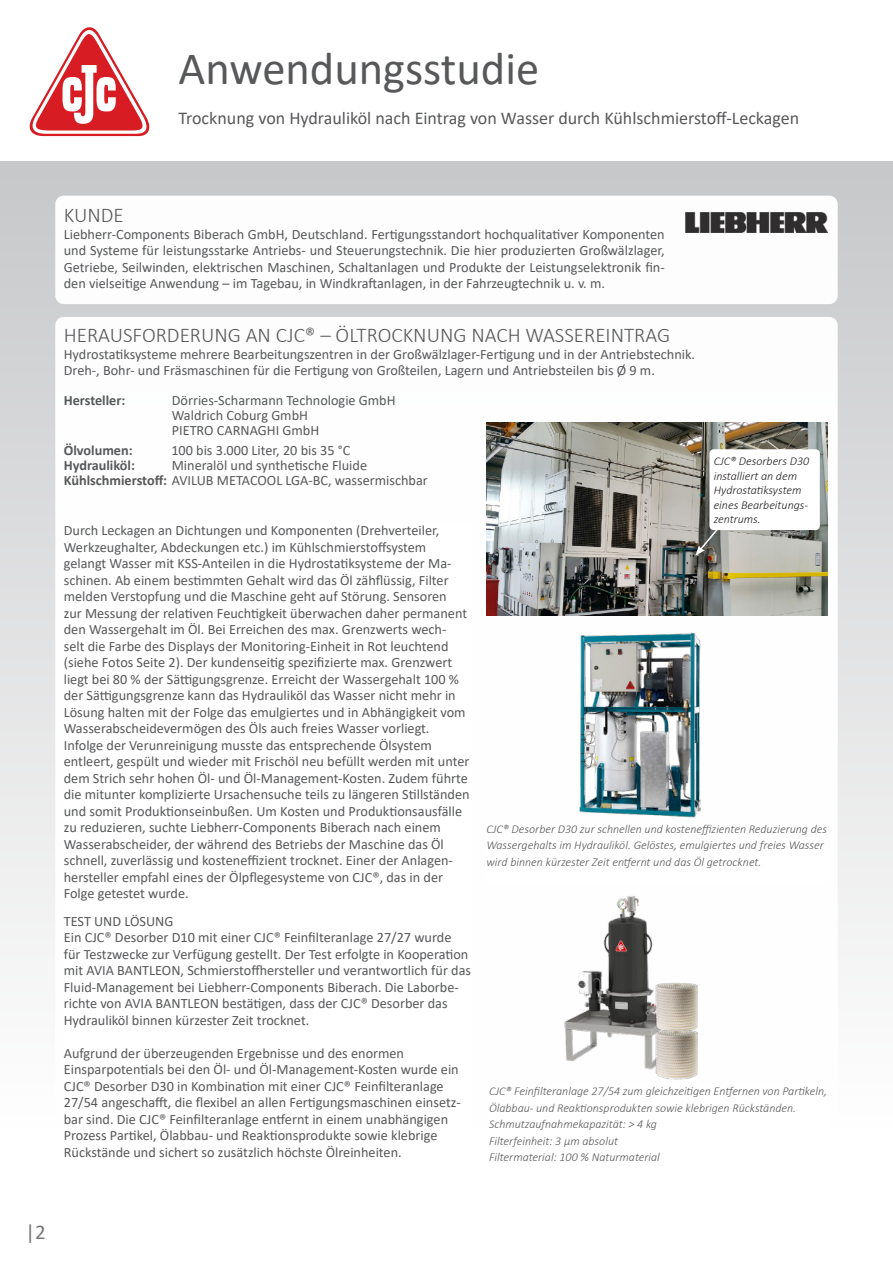
<style>
.page{position:relative;width:893px;height:1263px;background:#fff}
.page>*{position:absolute;margin:0;border:0;box-sizing:border-box;transform-origin:0 0}
.t1{font:46.5px "Calibri";color:#57585a}
.t2{font:300 21px "Calibri";color:#57585a}
.t3{font:21px "Calibri";color:#76787b}
.t4{font:18px "Calibri";color:#57585a}
.t5{font:14.25px/16.5px "Calibri";color:#57585a}
.t6{font:700 14.25px "Calibri";color:#57585a}
.t7{font:italic 300 12px/16.5px "Calibri";color:#57585a}
.t8{font:italic 300 12px/14.4px "Calibri";color:#231f20}
.s1{font-weight:700}
</style>
<div class="page">
<div style="left:0;top:162px;width:893px;height:965px;background:linear-gradient(to bottom,#c7c8ca,#fefefe)"></div>
<div style="left:55px;top:196px;width:783px;height:108px;background:#fff;border-radius:9px"></div>
<svg style="left:29px;top:27px;width:121px;height:109px"></svg>
<div style="left:55px;top:317px;width:783px;height:892px;background:#fff;border-radius:9px"></div>
<img style="left:685px;top:213px;width:142px;height:19px">
<img style="left:486px;top:422px;width:341px;height:193px">
<div style="left:709px;top:449px;width:111px;height:81px;background:#fff;border-radius:4px"></div>
<svg style="left:695px;top:525px;width:26px;height:31px"></svg>
<img style="left:579px;top:632px;width:122px;height:186px">
<img style="left:564px;top:896px;width:89px;height:174px">
<img style="left:653px;top:982px;width:45px;height:43px">
<img style="left:653px;top:1025px;width:45px;height:55px">
<h1 class="t1" style="left:179px;top:36px;width:362px">Anwendungsstudie</h1>
<p class="t4" style="left:179px;top:106px;width:622px">Trocknung von Hydrauliköl nach Eintrag von Wasser durch Kühlschmierstoff-Leckagen</p>
<h2 class="t2" style="left:64px;top:203px;width:62px">KUNDE</h2>
<p class="t5" style="left:64px;top:225px;width:602px;text-align:justify">Liebherr-Components Biberach GmbH, Deutschland. Fertigungsstandort hochqualitativer Komponenten und Systeme für leistungsstarke Antriebs- und Steuerungstechnik. Die hier produzierten Großwälzlager, Getriebe, Seilwinden, elektrischen Maschinen, Schaltanlagen und Produkte der Leistungselektronik fin&shy;den vielseitige Anwendung – im Tagebau, in Windkraftanlagen, in der Fahrzeugtechnik u. v. m.</p>
<h2 class="t2" style="left:64px;top:323px;width:608px">HERAUSFORDERUNG AN CJC® – ÖLTROCKNUNG NACH WASSEREINTRAG</h2>
<p class="t5" style="left:64px;top:345px;width:633px">Hydrostatiksysteme mehrere Bearbeitungszentren in der Großwälzlager-Fertigung und in der Antriebstechnik.<br>Dreh-, Bohr- und Fräsmaschinen für die Fertigung von Großteilen, Lagern und Antriebsteilen bis Ø 9 m.</p>
<p class="t6" style="left:64px;top:394px;width:63px">Hersteller:</p>
<p class="t5" style="left:172px;top:392px;width:225px;line-height:15px">Dörries-Scharmann Technologie GmbH<br>Waldrich Coburg GmbH<br>PIETRO CARNAGHI GmbH</p>
<p class="t6" style="left:64px;top:443px;width:70px">Ölvolumen:</p>
<p class="t5" style="left:171px;top:441px;width:180px">100 bis 3.000 Liter, 20 bis 35 °C</p>
<p class="t6" style="left:64px;top:458px;width:73px">Hydrauliköl:</p>
<p class="t5" style="left:64px;top:457px;width:366px;line-height:15px;text-indent:108px">Mineralöl und synthetische Fluide<br><span class="s1">Kühlschmierstoff:</span> AVILUB METACOOL LGA-BC, wassermischbar</p>
<p class="t8" style="left:714px;top:455px;width:97px">CJC® Desorbers D30 installiert an dem<br>Hydrostatiksystem eines Bearbeitungs&shy;zentrums.</p>
<p class="t5" style="left:64px;top:522px;width:407px">Durch Leckagen an Dichtungen und Komponenten (Drehverteiler, Werkzeughalter, Abdeckungen etc.) im Kühlschmierstoffsystem gelangt Wasser mit KSS-Anteilen in die Hydrostatiksysteme der Ma&shy;schinen. Ab einem bestimmten Gehalt wird das Öl zähflüssig, Filter melden Verstopfung und die Maschine geht auf Störung. Sensoren<br>zur Messung der relativen Feuchtigkeit überwachen daher permanent den Wassergehalt im Öl. Bei Erreichen des max. Grenzwerts wech&shy;selt die Farbe des Displays der Monitoring-Einheit in Rot leuchtend (siehe Fotos Seite 2). Der kundenseitig spezifizierte max. Grenzwert liegt bei 80 % der Sättigungsgrenze. Erreicht der Wassergehalt 100 % der Sättigungsgrenze kann das Hydrauliköl das Wasser nicht mehr in Lösung halten mit der Folge das emulgiertes und in Abhängigkeit vom Wasserabscheidevermögen des Öls auch freies Wasser vorliegt.<br>Infolge der Verunreinigung musste das entsprechende Ölsystem entleert, gespült und wieder mit Frischöl neu befüllt werden mit unter dem Strich sehr hohen Öl- und Öl-Management-Kosten. Zudem führte die mitunter komplizierte Ursachensuche teils zu längeren Stillständen und somit Produktionseinbußen. Um Kosten und Produktionsausfälle zu reduzieren, suchte Liebherr-Components Biberach nach einem Wasserabscheider, der während des Betriebs der Maschine das Öl schnell, zuverlässig und kosteneffizient trocknet. Einer der Anlagen&shy;hersteller empfahl eines der Ölpflegesysteme von CJC®, das in der Folge getestet wurde.</p>
<p class="t5" style="left:64px;top:912px;width:409px">TEST UND LÖSUNG<br>Ein CJC® Desorber D10 mit einer CJC® Feinfilteranlage 27/27 wurde für Testzwecke zur Verfügung gestellt. Der Test erfolgte in Kooperation mit AVIA BANTLEON, Schmierstoffhersteller und verantwortlich für das Fluid-Management bei Liebherr-Components Biberach. Die Laborbe&shy;richte von AVIA BANTLEON bestätigen, dass der CJC® Desorber das Hydrauliköl binnen kürzester Zeit trocknet.</p>
<p class="t5" style="left:64px;top:1044px;width:399px">Aufgrund der überzeugenden Ergebnisse und des enormen Einsparpotentials bei den Öl- und Öl-Management-Kosten wurde ein CJC® Desorber D30 in Kombination mit einer CJC® Feinfilteranlage 27/54 angeschafft, die flexibel an allen Fertigungsmaschinen einsetz&shy;bar sind. Die CJC® Feinfilteranlage entfernt in einem unabhängigen Prozess Partikel, Ölabbau- und Reaktionsprodukte sowie klebrige Rückstände und sichert so zusätzlich höchste Ölreinheiten.</p>
<p class="t7" style="left:486px;top:820px;width:342px">CJC® Desorber D30 zur schnellen und kosteneffizienten Reduzierung des<br>Wassergehalts im Hydrauliköl. Gelöstes, emulgiertes und freies Wasser wird binnen kürzester Zeit entfernt und das Öl getrocknet.</p>
<p class="t7" style="left:489px;top:1083px;width:340px">CJC® Feinfilteranlage 27/54 zum gleichzeitigen Entfernen von Partikeln, Ölabbau- und Reaktionsprodukten sowie klebrigen Rückständen.<br>Schmutzaufnahmekapazität: &gt; 4 kg<br>Filterfeinheit: 3 µm absolut<br>Filtermaterial: 100 % Naturmaterial</p>
<h2 class="t3" style="left:26px;top:1224px;width:22px">|2</h2>
</div>
